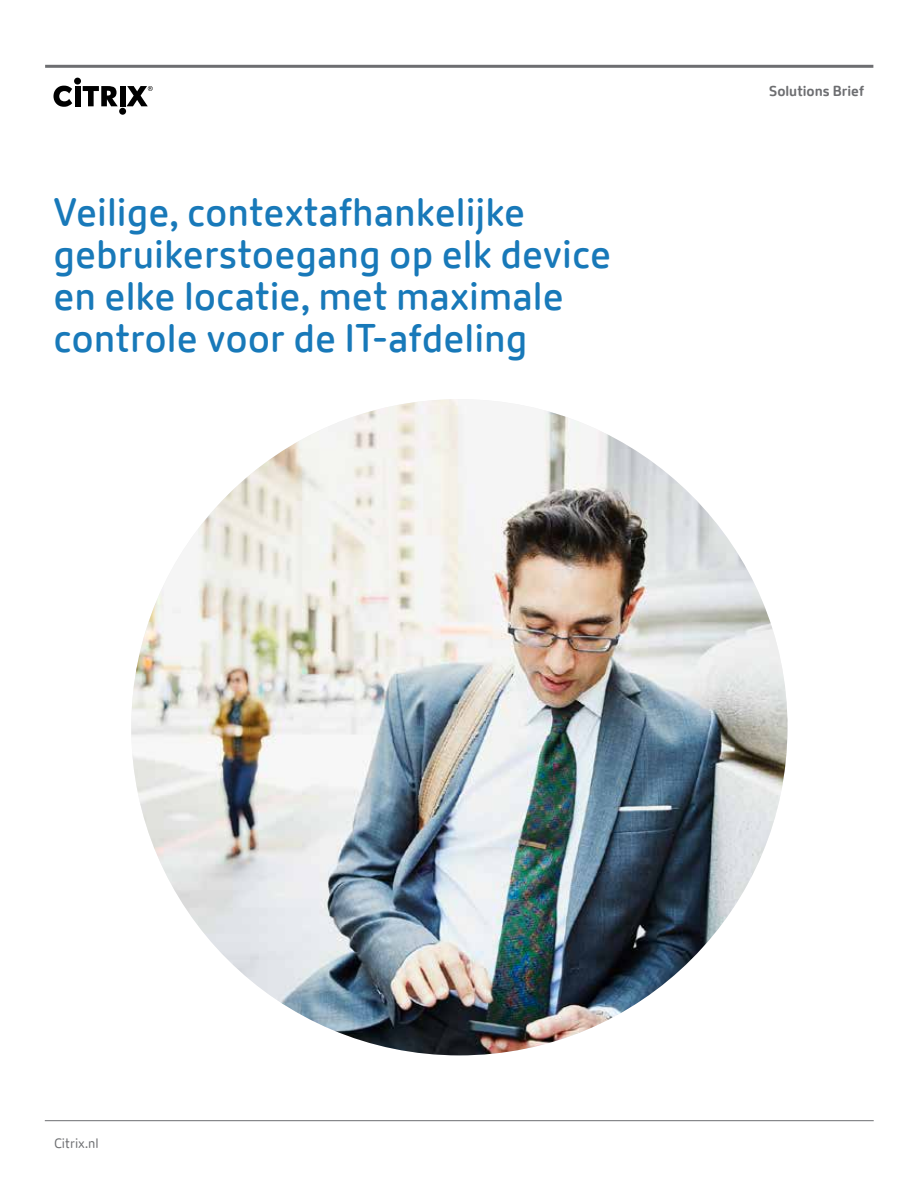
<style>
.page{position:relative;width:918px;height:1188px;background:#fff}
.page>*{position:absolute;margin:0;border:0;box-sizing:border-box;transform-origin:0 0}
.t1{font:600 39px/42px "Citrix New Sans";color:#1879b9}
.t2{font:700 14.25px "Citrix New Sans";color:#6d6e71}
.t3{font:13.5px "Citrix New Sans";color:#6d6e71}
</style>
<div class="page">
<hr style="left:45px;top:65px;width:828px;height:3px;background:#6d6e71">
<div style="left:74px;top:78px;width:7px;height:7px;background:#000;border-radius:50%"></div>
<div style="left:75px;top:86px;width:5px;height:20px;background:#000"></div>
<div style="left:119px;top:108px;width:7px;height:7px;background:#000;border-radius:50%"></div>
<div style="left:120px;top:86px;width:5px;height:20px;background:#000"></div>
<svg style="left:53px;top:86px;width:19px;height:21px"></svg>
<svg style="left:83px;top:86px;width:35px;height:20px"></svg>
<svg style="left:127px;top:86px;width:26px;height:20px"></svg>
<hr style="left:45px;top:1120px;width:829px;height:1px;background:#6d6e71">
<img style="left:131px;top:399px;width:657px;height:656px;border-radius:328px">
<p class="t1" style="left:53px;top:192px;width:559px">Veilige, contextafhankelijke gebruikerstoegang op elk device en elke locatie, met maximale controle voor de IT-afdeling</p>
<p class="t2" style="left:769px;top:83px;width:96px">Solutions Brief</p>
<p class="t3" style="left:54px;top:1136px;width:46px">Citrix.nl</p>
</div>
